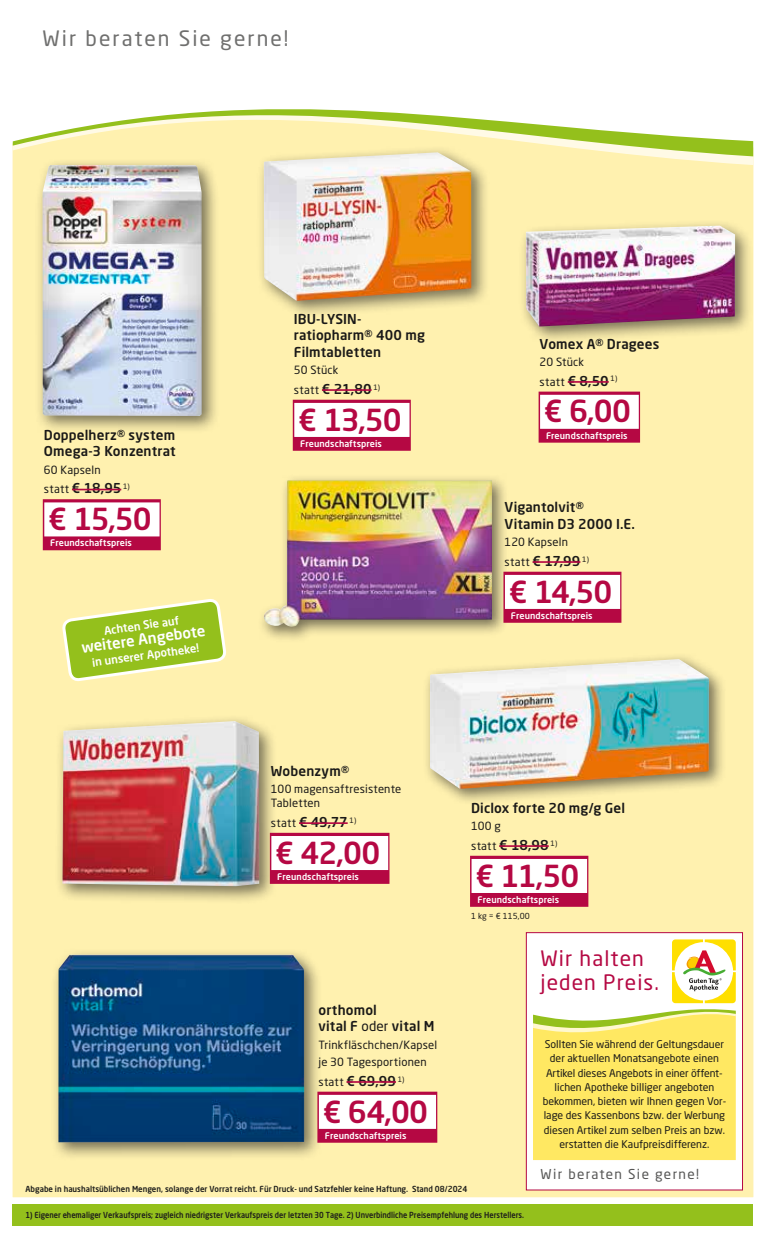
<style>
.page{position:relative;width:766px;height:1238px;background:#fff}
.page>*{position:absolute;margin:0;border:0;box-sizing:border-box;transform-origin:0 0}
._04_Angebotspreis{font:500 30px "Neo Sans Pro";letter-spacing:-.035em;color:#b50843}
.t1{font:21px/24px "Neo Sans Pro";letter-spacing:.05em;color:#b50843}
.t2{font:21px "Neo Sans Pro";letter-spacing:.095em;color:#6f6f6e}
.t3{font:500 15px "Neo Sans Pro";color:#fff}
._01_Artikel{font:500 13.5px/16.5px "Neo Sans Pro";letter-spacing:.01em;color:#1a1918}
._03_statt_Preis{font:500 13.5px "Neo Sans Pro";letter-spacing:-.005em;color:#1a1918}
.t4{font:13.5px "Neo Sans Pro";letter-spacing:.1em;color:#565655}
._02_Text{font:11.25px/14.2px "Neo Sans Pro";letter-spacing:.015em;color:#1a1918}
.t5{font:500 11.25px "Neo Sans Pro";color:#fff}
._03_statt_Preis-2{font:11.25px "Neo Sans Pro";letter-spacing:.025em;color:#1a1918}
.t6{font:10.5px/14.2px "Neo Sans Pro";color:#1a1918;text-align:center}
._07_T_Wirberaten{font:500 9px "Neo Sans Pro";letter-spacing:.01em;color:#fff}
.t7{font:500 8.25px "Neo Sans Pro";color:#1d1d1b;scale:.9 1}
.t8{font:500 8.25px "Neo Sans Pro";color:#1d1d1b;scale:.95 1}
._05_Grundpreis{font:8.25px "Neo Sans Pro";color:#1a1918}
.s1{font-weight:400;font-size:11.25px}
.s2{font-weight:500;font-size:13.5px}
.s3{font-weight:400}
</style>
<div class="page">
<div style="left:13px;top:165px;width:740px;height:1032px;background:#fff1af"></div>
<div style="left:13px;top:1203px;width:740px;height:22px;background:#94c01c"></div>
<svg style="left:13px;top:156px;width:740px;height:9px;background:#fef2b7"></svg>
<svg style="left:13px;top:109px;width:740px;height:47px"></svg>
<div style="left:525px;top:932px;width:217px;height:258px;background:#fff;border:1px solid #b50843"></div>
<svg style="left:533px;top:939px;width:202px;height:220px"></svg>
<div style="left:35px;top:158px;width:185px;height:276px;background:#1a1918;opacity:.6"></div>
<img style="left:43px;top:165px;width:159px;height:251px">
<div style="left:43px;top:499px;width:118px;height:51px;background:#b50843"></div>
<div style="left:44px;top:502px;width:115px;height:34px;background:#fff"></div>
<hr style="left:72px;top:488px;width:49px;height:2px;background:#b50843">
<div style="left:256px;top:145px;width:233px;height:173px;background:#1a1918;opacity:.6"></div>
<img style="left:264px;top:152px;width:207px;height:149px">
<div style="left:293px;top:400px;width:117px;height:51px;background:#b50843"></div>
<div style="left:294px;top:403px;width:115px;height:34px;background:#fff"></div>
<hr style="left:322px;top:389px;width:49px;height:2px;background:#b50843">
<div style="left:538px;top:391px;width:102px;height:51px;background:#b50843"></div>
<div style="left:540px;top:395px;width:98px;height:34px;background:#fff"></div>
<hr style="left:567px;top:381px;width:41px;height:2px;background:#b50843">
<div style="left:518px;top:218px;width:235px;height:126px;background:#1a1918;opacity:.6"></div>
<img style="left:525px;top:226px;width:209px;height:100px">
<div style="left:258px;top:473px;width:251px;height:170px;background:#1a1918;opacity:.6"></div>
<img style="left:264px;top:480px;width:228px;height:146px">
<div style="left:503px;top:571px;width:118px;height:51px;background:#b50843"></div>
<div style="left:505px;top:575px;width:115px;height:34px;background:#fff"></div>
<hr style="left:532px;top:561px;width:48px;height:2px;background:#b50843">
<div style="left:55px;top:714px;width:222px;height:190px;background:#1a1918;opacity:.6"></div>
<img style="left:62px;top:721px;width:197px;height:165px">
<div style="left:270px;top:832px;width:119px;height:51px;background:#b50843"></div>
<div style="left:271px;top:836px;width:117px;height:34px;background:#fff"></div>
<hr style="left:299px;top:822px;width:48px;height:2px;background:#b50843">
<div style="left:423px;top:652px;width:303px;height:154px;background:#1a1918;opacity:.6"></div>
<img style="left:430px;top:659px;width:278px;height:130px">
<div style="left:470px;top:855px;width:118px;height:51px;background:#b50843"></div>
<div style="left:471px;top:858px;width:116px;height:35px;background:#fff"></div>
<hr style="left:499px;top:845px;width:49px;height:1px;background:#b50843">
<div style="left:51px;top:947px;width:271px;height:213px;background:#1a1918;opacity:.6"></div>
<img style="left:58px;top:954px;width:246px;height:188px">
<div style="left:317px;top:1091px;width:120px;height:51px;background:#b50843"></div>
<div style="left:319px;top:1094px;width:117px;height:34px;background:#fff"></div>
<hr style="left:346px;top:1081px;width:50px;height:1px;background:#b50843">
<svg style="left:63px;top:565px;width:162px;height:150px;background:#d8e07e"></svg>
<p class="t2" style="left:43px;top:25px;width:247px">Wir beraten Sie gerne!</p>
<p class="_01_Artikel" style="left:44px;top:426px;width:133px">Doppelherz® system</p>
<p class="_01_Artikel" style="left:44px;top:443px;width:133px">Omega-3 Konzentrat</p>
<p class="_02_Text" style="left:44px;top:462px;width:58px">60 Kapseln</p>
<p class="_03_statt_Preis" style="left:44px;top:480px;width:87px"><span class="s1">statt</span> € 18,95 <sup>1)</sup></p>
<p class="_04_Angebotspreis" style="left:48px;top:500px;width:105px">€ 15,50</p>
<p class="_07_T_Wirberaten" style="left:50px;top:537px;width:83px">Freundschaftspreis</p>
<p class="t5" style="left:103px;top:623px;width:77px;rotate:-8deg">Achten Sie auf</p>
<p class="t3" style="left:80px;top:638px;width:126px;rotate:-8deg">weitere Angebote</p>
<p class="t5" style="left:91px;top:655px;width:109px;rotate:-8deg">in unserer Apotheke!</p>
<p class="_01_Artikel" style="left:294px;top:310px;width:133px">IBU-LYSIN&shy;ratiopharm® 400 mg<br>Filmtabletten</p>
<p class="_02_Text" style="left:294px;top:363px;width:46px">50 Stück</p>
<p class="_03_statt_Preis" style="left:294px;top:380px;width:88px"><span class="s1">statt</span> € 21,80 <sup>1)</sup></p>
<p class="_04_Angebotspreis" style="left:298px;top:400px;width:105px">€ 13,50</p>
<p class="_07_T_Wirberaten" style="left:300px;top:437px;width:83px">Freundschaftspreis</p>
<p class="_01_Artikel" style="left:539px;top:335px;width:121px">Vomex A® Dragees</p>
<p class="_02_Text" style="left:539px;top:354px;width:46px">20 Stück</p>
<p class="_03_statt_Preis-2" style="left:539px;top:374px;width:79px">statt <span class="s2">€ 8,50</span> <sup>1)</sup></p>
<p class="_04_Angebotspreis" style="left:543px;top:392px;width:88px">€ 6,00</p>
<p class="_07_T_Wirberaten" style="left:546px;top:429px;width:83px">Freundschaftspreis</p>
<p class="_01_Artikel" style="left:504px;top:498px;width:132px">Vigantolvit®<br>Vitamin D3 2000 I.E.</p>
<p class="_02_Text" style="left:504px;top:535px;width:65px">120 Kapseln</p>
<p class="_03_statt_Preis" style="left:504px;top:552px;width:86px"><span class="s1">statt</span> € 17,99 <sup>1)</sup></p>
<p class="_04_Angebotspreis" style="left:508px;top:572px;width:105px">€ 14,50</p>
<p class="_07_T_Wirberaten" style="left:510px;top:609px;width:83px">Freundschaftspreis</p>
<p class="_01_Artikel" style="left:271px;top:762px;width:80px">Wobenzym®</p>
<p class="_02_Text" style="left:271px;top:781px;width:132px">100 magensaftresistente<br>Tabletten</p>
<p class="_03_statt_Preis" style="left:271px;top:813px;width:87px"><span class="s1">statt</span> € 49,77 <sup>1)</sup></p>
<p class="_04_Angebotspreis" style="left:275px;top:833px;width:107px">€ 42,00</p>
<p class="_07_T_Wirberaten" style="left:277px;top:870px;width:83px">Freundschaftspreis</p>
<p class="_01_Artikel" style="left:318px;top:1001px;width:117px">orthomol<br>vital F <span class="s3">oder</span> vital M</p>
<p class="_02_Text" style="left:318px;top:1037px;width:120px">Trinkfläschchen/Kapsel</p>
<p class="_02_Text" style="left:318px;top:1054px;width:110px">je 30 Tagesportionen</p>
<p class="_03_statt_Preis" style="left:318px;top:1072px;width:88px"><span class="s1">statt</span> € 69,99 <sup>1)</sup></p>
<p class="_04_Angebotspreis" style="left:322px;top:1092px;width:107px">€ 64,00</p>
<p class="_07_T_Wirberaten" style="left:325px;top:1129px;width:83px">Freundschaftspreis</p>
<p class="_01_Artikel" style="left:471px;top:799px;width:155px">Diclox forte 20 mg/g Gel</p>
<p class="_02_Text" style="left:471px;top:818px;width:31px">100 g</p>
<p class="_03_statt_Preis" style="left:471px;top:836px;width:88px"><span class="s1">statt</span> € 18,98 <sup>1)</sup></p>
<p class="_04_Angebotspreis" style="left:475px;top:856px;width:105px">€ 11,50</p>
<p class="_07_T_Wirberaten" style="left:477px;top:893px;width:83px">Freundschaftspreis</p>
<p class="_05_Grundpreis" style="left:471px;top:910px;width:60px">1 kg = € 115,00</p>
<p class="t1" style="left:540px;top:946px;width:120px">Wir halten jeden Preis.</p>
<p class="t6" style="left:542px;top:1036px;width:185px">Sollten Sie während der Geltungsdauer der aktuellen Monatsangebote einen Artikel dieses Angebots in einer öffent&shy;lichen Apotheke billiger angeboten bekommen, bieten wir Ihnen gegen Vor&shy;lage des Kassenbons bzw. der Werbung diesen Artikel zum selben Preis an bzw. erstatten die Kaufpreisdifferenz.</p>
<p class="t4" style="left:540px;top:1165px;width:160px">Wir beraten Sie gerne!</p>
<p class="t8" style="left:26px;top:1183px;width:466px">Abgabe in haushaltsüblichen Mengen, solange der Vorrat reicht. Für Druck- und Satzfehler keine Haftung. Stand 08/2024</p>
<p class="t7" style="left:26px;top:1209px;width:555px">1) Eigener ehemaliger Verkaufspreis; zugleich niedrigster Verkaufspreis der letzten 30 Tage. 2) Unverbindliche Preisempfehlung des Herstellers.</p>
</div>
